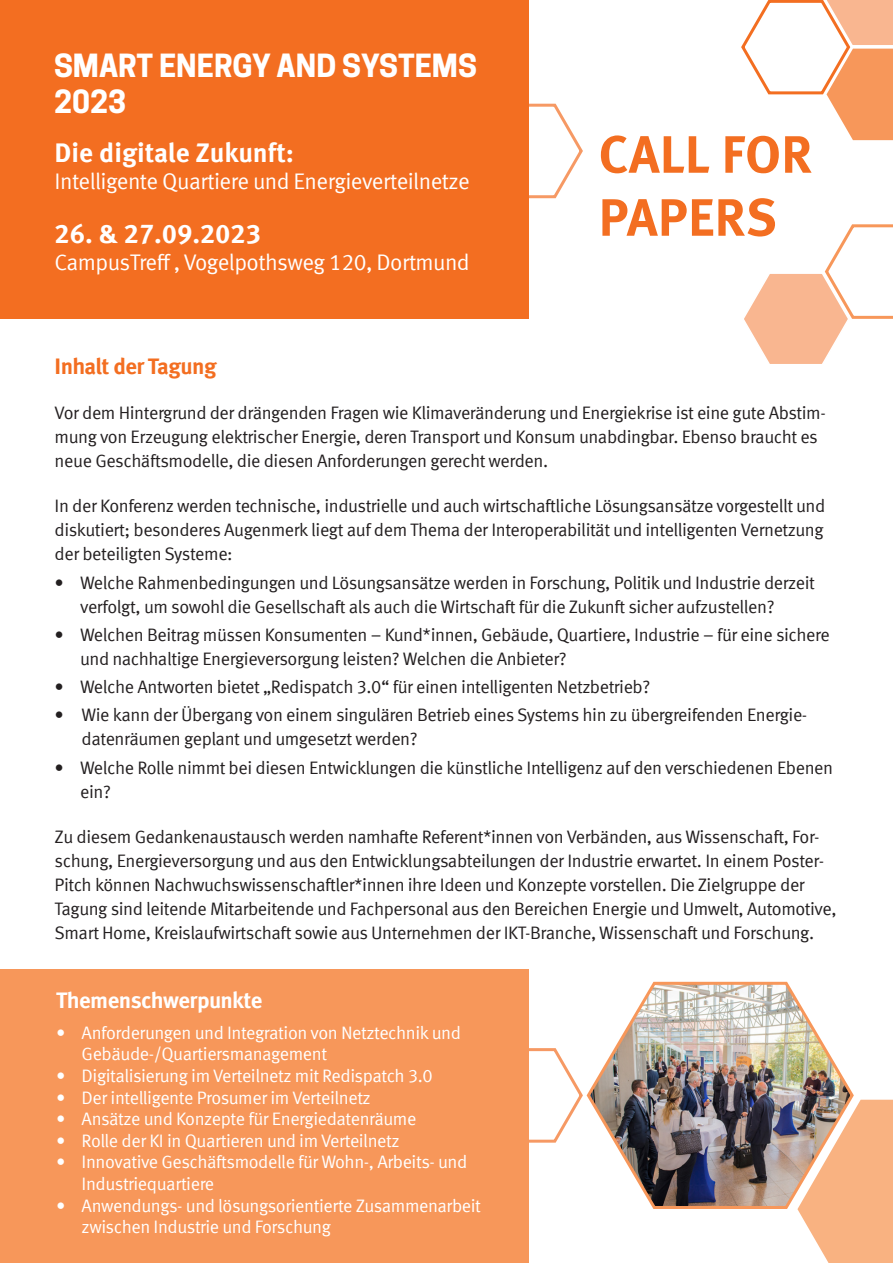
<style>
.page{position:relative;width:893px;height:1263px;background:#fff}
.page>*{position:absolute;margin:0;border:0;box-sizing:border-box;transform-origin:0 0}
.t1{font:700 52.5px "Meta Offc Pro";color:#f36e21}
.t2{font:700 30px/36px "Cooper Hewitt";color:#fff}
.t3{font:700 27px "Meta Offc Pro";letter-spacing:-.005em;color:#fff}
.t4{font:22.5px "Meta Offc Pro Norm";letter-spacing:-.025em;color:#fff}
.t5{font:700 22.5px "Meta Offc Pro";letter-spacing:-.025em;color:#fff}
.t6{font:700 22.5px "Meta Offc Pro";letter-spacing:-.025em;color:#f36e21}
.t7{font:18px/24px "Meta Offc Pro Norm";letter-spacing:-.025em;color:#231f20}
.t8{font:18px/21.6px "Meta Offc Pro Norm";letter-spacing:-.025em;color:#fff}
</style>
<div class="page">
<svg style="left:528px;top:1046px;width:55px;height:98px"></svg>
<div style="left:0;top:969px;width:528px;height:294px;background:#f7975a"></div>
<div style="left:0;top:0;width:528px;height:319px;background:#f36e21"></div>
<svg style="left:528px;top:102px;width:55px;height:98px"></svg>
<svg style="left:744px;top:224px;width:149px;height:140px"></svg>
<svg style="left:741px;top:0;width:152px;height:140px"></svg>
<svg style="left:798px;top:1100px;width:95px;height:163px;background:#f9b98c"></svg>
<img style="left:586px;top:981px;width:270px;height:230px">
<p class="t2" style="left:54px;top:47px;width:424px">SMART ENERGY AND SYSTEMS<br>2023</p>
<p class="t3" style="left:55px;top:131px;width:241px">Die digitale Zukunft:</p>
<p class="t4" style="left:55px;top:164px;width:417px">Intelligente Quartiere und Energieverteilnetze</p>
<p class="t3" style="left:55px;top:212px;width:208px">26. &amp; 27.09.2023</p>
<p class="t4" style="left:55px;top:245px;width:417px">CampusTreff , Vogelpothsweg 120, Dortmund</p>
<p class="t1" style="left:598px;top:113px;width:215px">CALL FOR</p>
<p class="t1" style="left:598px;top:176px;width:180px">PAPERS</p>
<p class="t6" style="left:55px;top:349px;width:163px">Inhalt der Tagung</p>
<p class="t7" style="left:55px;top:400px;width:773px">Vor dem Hintergrund der drängenden Fragen wie Klimaveränderung und Energiekrise ist eine gute Abstim&shy;mung von Erzeugung elektrischer Energie, deren Transport und Konsum unabdingbar. Ebenso braucht es neue Geschäftsmodelle, die diesen Anforderungen gerecht werden.</p>
<p class="t7" style="left:55px;top:493px;width:772px;text-align:justify">In der Konferenz werden technische, industrielle und auch wirtschaftliche Lösungsansätze vorgestellt und diskutiert; besonderes Augenmerk liegt auf dem Thema der Interoperabilität und intelligenten Vernetzung der beteiligten Systeme:</p>
<p class="t7" style="left:80px;top:569px;width:736px;text-indent:-26px">• Welche Rahmenbedingungen und Lösungsansätze werden in Forschung, Politik und Industrie derzeit verfolgt, um sowohl die Gesellschaft als auch die Wirtschaft für die Zukunft sicher aufzustellen?</p>
<p class="t7" style="left:80px;top:621px;width:751px;text-indent:-26px">• Welchen Beitrag müssen Konsumenten – Kund*innen, Gebäude, Quartiere, Industrie – für eine sichere und nachhaltige Energieversorgung leisten? Welchen die Anbieter?</p>
<p class="t7" style="left:55px;top:674px;width:597px">• Welche Antworten bietet „Redispatch 3.0“ für einen intelligenten Netzbetrieb?</p>
<p class="t7" style="left:82px;top:702px;width:727px;text-indent:-27px">• Wie kann der Übergang von einem singulären Betrieb eines Systems hin zu übergreifenden Energie&shy;datenräumen geplant und umgesetzt werden?</p>
<p class="t7" style="left:80px;top:754px;width:754px;text-indent:-26px">• Welche Rolle nimmt bei diesen Entwicklungen die künstliche Intelligenz auf den verschiedenen Ebenen ein?</p>
<p class="t7" style="left:55px;top:823px;width:783px">Zu diesem Gedankenaustausch werden namhafte Referent*innen von Verbänden, aus Wissenschaft, For&shy;schung, Energieversorgung und aus den Entwicklungsabteilungen der Industrie erwartet. In einem Poster-Pitch können Nachwuchswissenschaftler*innen ihre Ideen und Konzepte vorstellen. Die Zielgruppe der Tagung sind leitende Mitarbeitende und Fachpersonal aus den Bereichen Energie und Umwelt, Automotive, Smart Home, Kreislaufwirtschaft sowie aus Unternehmen der IKT-Branche, Wissenschaft und Forschung.</p>
<p class="t5" style="left:56px;top:983px;width:208px">Themenschwerpunkte</p>
<p class="t8" style="left:82px;top:1020px;width:381px;text-indent:-26px">• Anforderungen und Integration von Netztechnik und<br>Gebäude-/Quartiersmanagement</p>
<p class="t8" style="left:56px;top:1064px;width:378px">• Digitalisierung im Verteilnetz mit Redispatch 3.0</p>
<p class="t8" style="left:56px;top:1085px;width:316px">• Der intelligente Prosumer im Verteilnetz</p>
<p class="t8" style="left:56px;top:1107px;width:362px">• Ansätze und Konzepte für Energiedatenräume</p>
<p class="t8" style="left:56px;top:1128px;width:345px">• Rolle der KI in Quartieren und im Verteilnetz</p>
<p class="t8" style="left:82px;top:1150px;width:387px;text-indent:-26px">• Innovative Geschäftsmodelle für Wohn-, Arbeits- und<br>Industriequartiere</p>
<p class="t8" style="left:82px;top:1193px;width:401px;text-indent:-26px">• Anwendungs- und lösungsorientierte Zusammenarbeit zwischen Industrie und Forschung</p>
</div>
